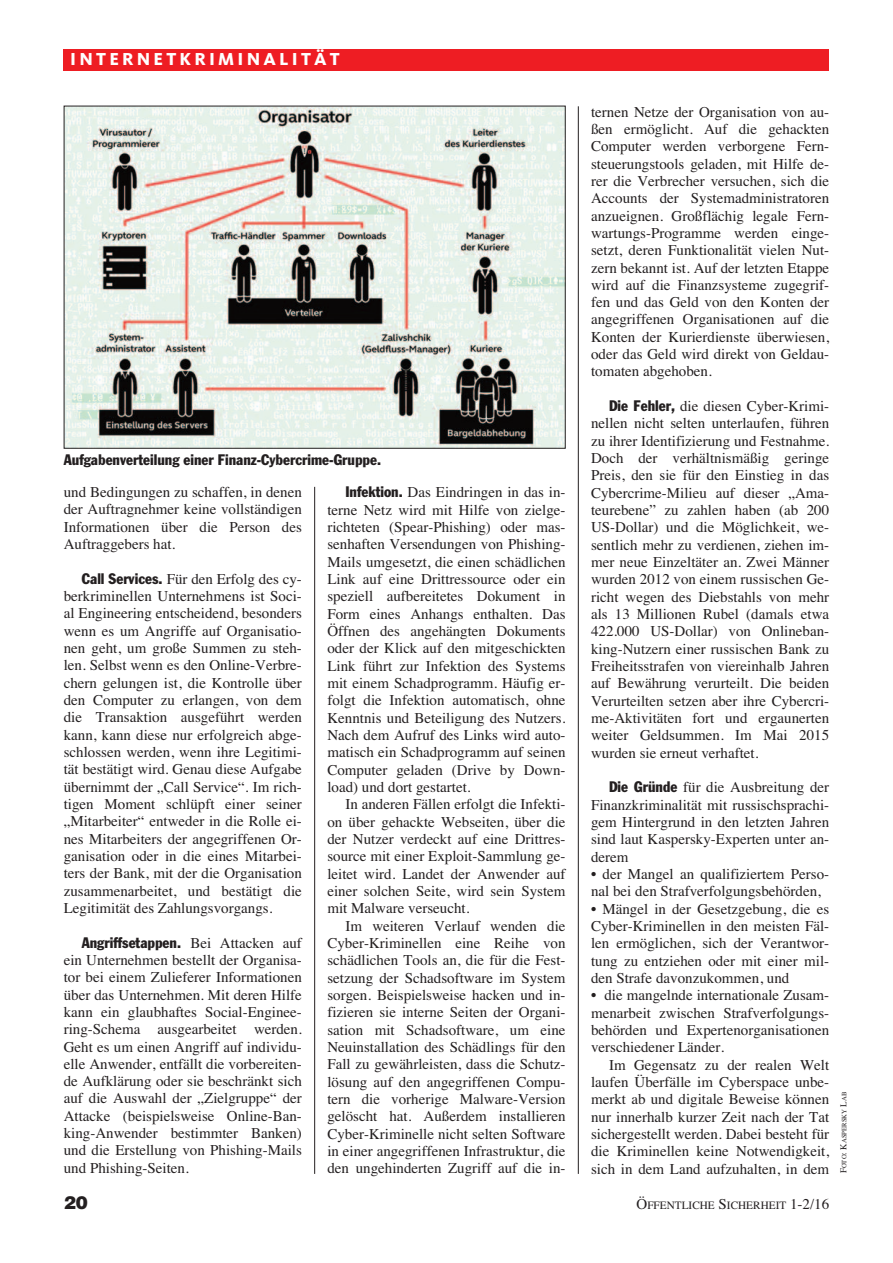
<style>
.page{position:relative;width:893px;height:1263px;background:#fff}
.page>*{position:absolute;margin:0;border:0;box-sizing:border-box;transform-origin:0 0}
.t1{font:800 18px "Kievit";letter-spacing:.175em;color:#fff}
.t2{font:900 18px "Helvetica";color:#231f20}
.t3{font:15px/17.4px "Times";color:#231f20;text-align:justify}
.t4{font:condensed 15px "Franklin Gothic";color:#231f20}
.t5{font:11.25px "Times";color:#231f20}
.t6{font:6.75px "Times";color:#231f20}
.s1{font-family:"Franklin Gothic";font-stretch:condensed}
.s2{font-family:"Times";font-stretch:normal}
.s3{font-size:15px}
.s4{font-size:9px}
</style>
<div class="page">
<hr style="left:314px;top:487px;width:1px;height:687px;background:#231f20">
<hr style="left:578px;top:106px;width:1px;height:1068px;background:#231f20">
<div style="left:64px;top:49px;width:765px;height:21px;background:#ee1d23"></div>
<img style="left:66px;top:108px;width:498px;height:339px">
<p class="t1" style="left:70px;top:53px;width:271px">INTERNETKRIMINALITÄT</p>
<p class="t4" style="left:64px;top:455px;width:319px">Aufgabenverteilung einer Finanz-Cybercrime-Gruppe.</p>
<p class="t3" style="left:64px;top:483px;width:240px">und Bedingungen zu schaffen, in denen der Auftragnehmer keine vollständigen Informationen über die Person des Auftraggebers hat.</p>
<p class="t3" style="left:64px;top:570px;width:240px;text-indent:18px"><span class="s1">Call Services.</span> Für den Erfolg des cy&shy;berkriminellen Unternehmens ist Soci&shy;al Engineering entscheidend, besonders wenn es um Angriffe auf Organisatio&shy;nen geht, um große Summen zu steh&shy;len. Selbst wenn es den Online-Verbre&shy;chern gelungen ist, die Kontrolle über den Computer zu erlangen, von dem die Transaktion ausgeführt werden kann, kann diese nur erfolgreich abge&shy;schlossen werden, wenn ihre Legitimi&shy;tät bestätigt wird. Genau diese Aufgabe übernimmt der „Call Service“. Im rich&shy;tigen Moment schlüpft einer seiner „Mitarbeiter“ entweder in die Rolle ei&shy;nes Mitarbeiters der angegriffenen Or&shy;ganisation oder in die eines Mitarbei&shy;ters der Bank, mit der die Organisation zusammenarbeitet, und bestätigt die Legitimität des Zahlungsvorgangs.</p>
<p class="t4" style="left:82px;top:937px;width:222px">Angriffsetappen. <span class="s2">Bei Attacken auf</span></p>
<p class="t3" style="left:64px;top:951px;width:240px">ein Unternehmen bestellt der Organisa&shy;tor bei einem Zulieferer Informationen über das Unternehmen. Mit deren Hilfe kann ein glaubhaftes Social-Enginee&shy;ring-Schema ausgearbeitet werden.<br>Geht es um einen Angriff auf individu&shy;elle Anwender, entfällt die vorbereiten&shy;de Aufklärung oder sie beschränkt sich auf die Auswahl der „Zielgruppe“ der Attacke (beispielsweise Online-Ban&shy;king-Anwender bestimmter Banken) und die Erstellung von Phishing-Mails und Phishing-Seiten.</p>
<p class="t3" style="left:327px;top:484px;width:240px;text-indent:18px"><span class="s1">Infektion.</span> Das Eindringen in das in&shy;terne Netz wird mit Hilfe von zielge&shy;richteten (Spear-Phishing) oder mas&shy;senhaften Versendungen von Phishing-Mails umgesetzt, die einen schädlichen Link auf eine Drittressource oder ein speziell aufbereitetes Dokument in Form eines Anhangs enthalten. Das Öffnen des angehängten Dokuments oder der Klick auf den mitgeschickten Link führt zur Infektion des Systems mit einem Schadprogramm. Häufig er&shy;folgt die Infektion automatisch, ohne Kenntnis und Beteiligung des Nutzers.<br>Nach dem Aufruf des Links wird auto&shy;matisch ein Schadprogramm auf seinen Computer geladen (Drive by Down&shy;load) und dort gestartet.</p>
<p class="t3" style="left:327px;top:795px;width:240px;text-indent:18px">In anderen Fällen erfolgt die Infekti&shy;on über gehackte Webseiten, über die der Nutzer verdeckt auf eine Drittres&shy;source mit einer Exploit-Sammlung ge&shy;leitet wird. Landet der Anwender auf einer solchen Seite, wird sein System mit Malware verseucht.</p>
<p class="t3" style="left:327px;top:917px;width:240px;text-indent:18px">Im weiteren Verlauf wenden die Cyber-Kriminellen eine Reihe von schädlichen Tools an, die für die Fest&shy;setzung der Schadsoftware im System sorgen. Beispielsweise hacken und in&shy;fizieren sie interne Seiten der Organi&shy;sation mit Schadsoftware, um eine Neuinstallation des Schädlings für den Fall zu gewährleisten, dass die Schutz&shy;lösung auf den angegriffenen Compu&shy;tern die vorherige Malware-Version gelöscht hat. Außerdem installieren Cyber-Kriminelle nicht selten Software in einer angegriffenen Infrastruktur, die den ungehinderten Zugriff auf die in-</p>
<p class="t3" style="left:591px;top:103px;width:240px">ternen Netze der Organisation von au&shy;ßen ermöglicht. Auf die gehackten Computer werden verborgene Fern&shy;steuerungstools geladen, mit Hilfe de&shy;rer die Verbrecher versuchen, sich die Accounts der Systemadministratoren anzueignen. Großflächig legale Fern&shy;wartungs-Programme werden einge&shy;setzt, deren Funktionalität vielen Nut&shy;zern bekannt ist. Auf der letzten Etappe wird auf die Finanzsysteme zugegrif&shy;fen und das Geld von den Konten der angegriffenen Organisationen auf die Konten der Kurierdienste überwiesen, oder das Geld wird direkt von Geldau&shy;tomaten abgehoben.</p>
<p class="t3" style="left:591px;top:397px;width:240px;text-indent:18px"><span class="s1">Die Fehler,</span> die diesen Cyber-Krimi&shy;nellen nicht selten unterlaufen, führen zu ihrer Identifizierung und Festnahme.<br>Doch der verhältnismäßig geringe Preis, den sie für den Einstieg in das Cybercrime-Milieu auf dieser „Ama&shy;teurebene” zu zahlen haben (ab 200<br>US-Dollar) und die Möglichkeit, we&shy;sentlich mehr zu verdienen, ziehen im&shy;mer neue Einzeltäter an. Zwei Männer wurden 2012 von einem russischen Ge&shy;richt wegen des Diebstahls von mehr als 13 Millionen Rubel (damals etwa 422.000 US-Dollar) von Onlineban&shy;king-Nutzern einer russischen Bank zu Freiheitsstrafen von viereinhalb Jahren auf Bewährung verurteilt. Die beiden Verurteilten setzen aber ihre Cybercri&shy;me-Aktivitäten fort und ergaunerten weiter Geldsummen. Im Mai 2015 wurden sie erneut verhaftet.</p>
<p class="t3" style="left:591px;top:778px;width:240px;text-indent:18px"><span class="s1">Die Gründe</span> für die Ausbreitung der Finanzkriminalität mit russischsprachi&shy;gem Hintergrund in den letzten Jahren sind laut Kaspersky-Experten unter an&shy;derem</p>
<p class="t3" style="left:591px;top:865px;width:240px">• der Mangel an qualifiziertem Perso&shy;nal bei den Strafverfolgungsbehörden,</p>
<p class="t3" style="left:591px;top:900px;width:240px">• Mängel in der Gesetzgebung, die es Cyber-Kriminellen in den meisten Fäl&shy;len ermöglichen, sich der Verantwor&shy;tung zu entziehen oder mit einer mil&shy;den Strafe davonzukommen, und</p>
<p class="t3" style="left:591px;top:986px;width:240px">• die mangelnde internationale Zusam&shy;menarbeit zwischen Strafverfolgungs&shy;behörden und Expertenorganisationen verschiedener Länder.</p>
<p class="t3" style="left:591px;top:1056px;width:240px;text-indent:18px">Im Gegensatz zu der realen Welt laufen Überfälle im Cyberspace unbe&shy;merkt ab und digitale Beweise können nur innerhalb kurzer Zeit nach der Tat sichergestellt werden. Dabei besteht für die Kriminellen keine Notwendigkeit, sich in dem Land aufzuhalten, in dem</p>
<p class="t2" style="left:64px;top:1192px;width:26px">20</p>
<p class="t5" style="left:636px;top:1198px;width:194px"><span class="s3">Ö</span>FFENTLICHE <span class="s3">S</span>ICHERHEIT <span class="s3">1-2/16</span></p>
<p class="t6" style="left:840px;top:1173px;width:83px;rotate:-90deg"><span class="s4">F</span>OTO<span class="s4">: K</span>ASPERSKY <span class="s4">L</span>AB</p>
</div>
